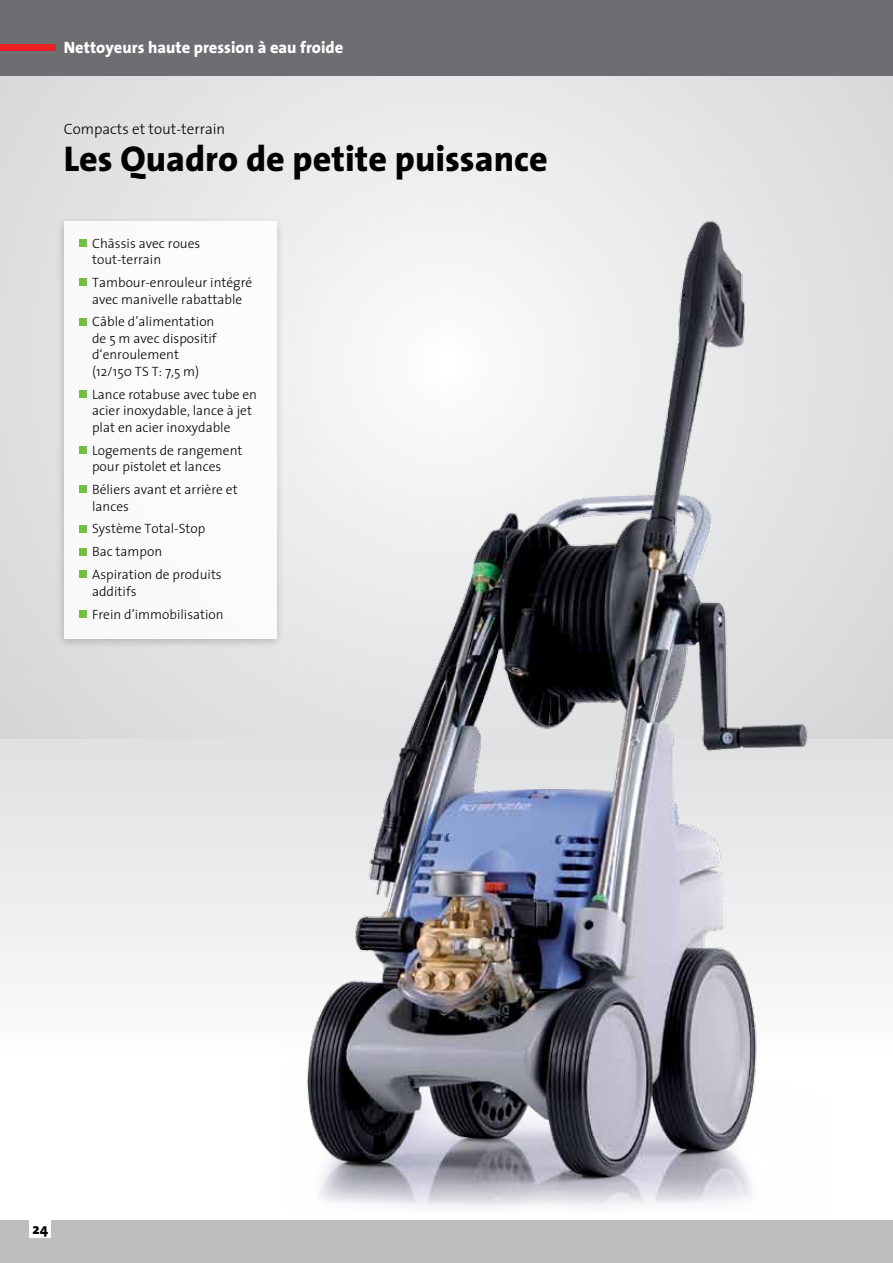
<style>
.page{position:relative;width:893px;height:1263px;background:#fff}
.page>*{position:absolute;margin:0;border:0;box-sizing:border-box;transform-origin:0 0}
.t1{font:800 36px "The Sans";color:#000}
.t2{font:800 16.5px "The Sans";color:#fff}
.t3{font:300 15px "The Sans";color:#000}
.t4{font:800 15px "The Sans";color:#000}
.t5{font:300 13.5px/16.5px "The Sans";color:#000}
</style>
<div class="page">
<div style="left:0;top:1220px;width:893px;height:43px;background:#bcbec0"></div>
<div style="left:30px;top:1220px;width:21px;height:18px;background:#fff"></div>
<div style="left:0;top:0;width:893px;height:77px;background:#6d6e71"></div>
<div style="left:0;top:45px;width:55px;height:6px;background:#ed1d24"></div>
<svg style="left:0;top:738px;width:893px;height:242px"></svg>
<div style="left:0;top:77px;width:893px;height:661px;background:linear-gradient(to right,#e3e4e5,#e5e6e7)"></div>
<div style="left:56px;top:216px;width:228px;height:433px;background:#000;opacity:.23"></div>
<div style="left:64px;top:221px;width:212px;height:417px;background:#fff"></div>
<div style="left:79px;top:239px;width:8px;height:8px;background:#72bf44"></div>
<div style="left:79px;top:278px;width:8px;height:8px;background:#72bf44"></div>
<div style="left:79px;top:318px;width:8px;height:7px;background:#72bf44"></div>
<div style="left:79px;top:390px;width:8px;height:8px;background:#72bf44"></div>
<div style="left:79px;top:446px;width:8px;height:8px;background:#72bf44"></div>
<div style="left:79px;top:485px;width:8px;height:8px;background:#72bf44"></div>
<div style="left:79px;top:525px;width:8px;height:7px;background:#72bf44"></div>
<div style="left:79px;top:548px;width:8px;height:7px;background:#72bf44"></div>
<div style="left:79px;top:571px;width:8px;height:7px;background:#72bf44"></div>
<div style="left:79px;top:610px;width:8px;height:7px;background:#72bf44"></div>
<img style="left:284px;top:205px;width:545px;height:1003px">
<p class="t2" style="left:64px;top:34px;width:281px">Nettoyeurs haute pression à eau froide</p>
<p class="t3" style="left:64px;top:117px;width:10px">K</p>
<p class="t3" style="left:110px;top:117px;width:144px">k und geländegängig</p>
<p class="t1" style="left:64px;top:128px;width:486px">Les Quadro de petite puissance</p>
<p class="t3" style="left:64px;top:117px;width:163px">Compacts et tout-terrain</p>
<p class="t1" style="left:64px;top:128px;width:304px">Die kleinen Quadro</p>
<p class="t5" style="left:92px;top:234px;width:110px">Châssis avec roues tout-terrain</p>
<p class="t5" style="left:92px;top:274px;width:162px">Tambour-enrouleur intégré avec manivelle rabattable</p>
<p class="t5" style="left:92px;top:313px;width:126px">Câble d’alimentation de 5 m avec dispositif d‘enroulement (12/150 TS T: 7,5 m)</p>
<p class="t5" style="left:92px;top:386px;width:166px">Lance rotabuse avec tube en acier inoxydable, lance à jet plat en acier inoxydable</p>
<p class="t5" style="left:92px;top:441px;width:152px">Logements de rangement pour pistolet et lances</p>
<p class="t5" style="left:92px;top:481px;width:147px">Béliers avant et arrière et lances</p>
<p class="t5" style="left:92px;top:517px;width:131px;line-height:23px">Système Total-Stop<br>Bac tampon<br>Aspiration de produits</p>
<p class="t5" style="left:92px;top:579px;width:133px;line-height:23px">additifs<br>Frein d’immobilisation</p>
<p class="t4" style="left:33px;top:1216px;width:17px">24</p>
</div>
